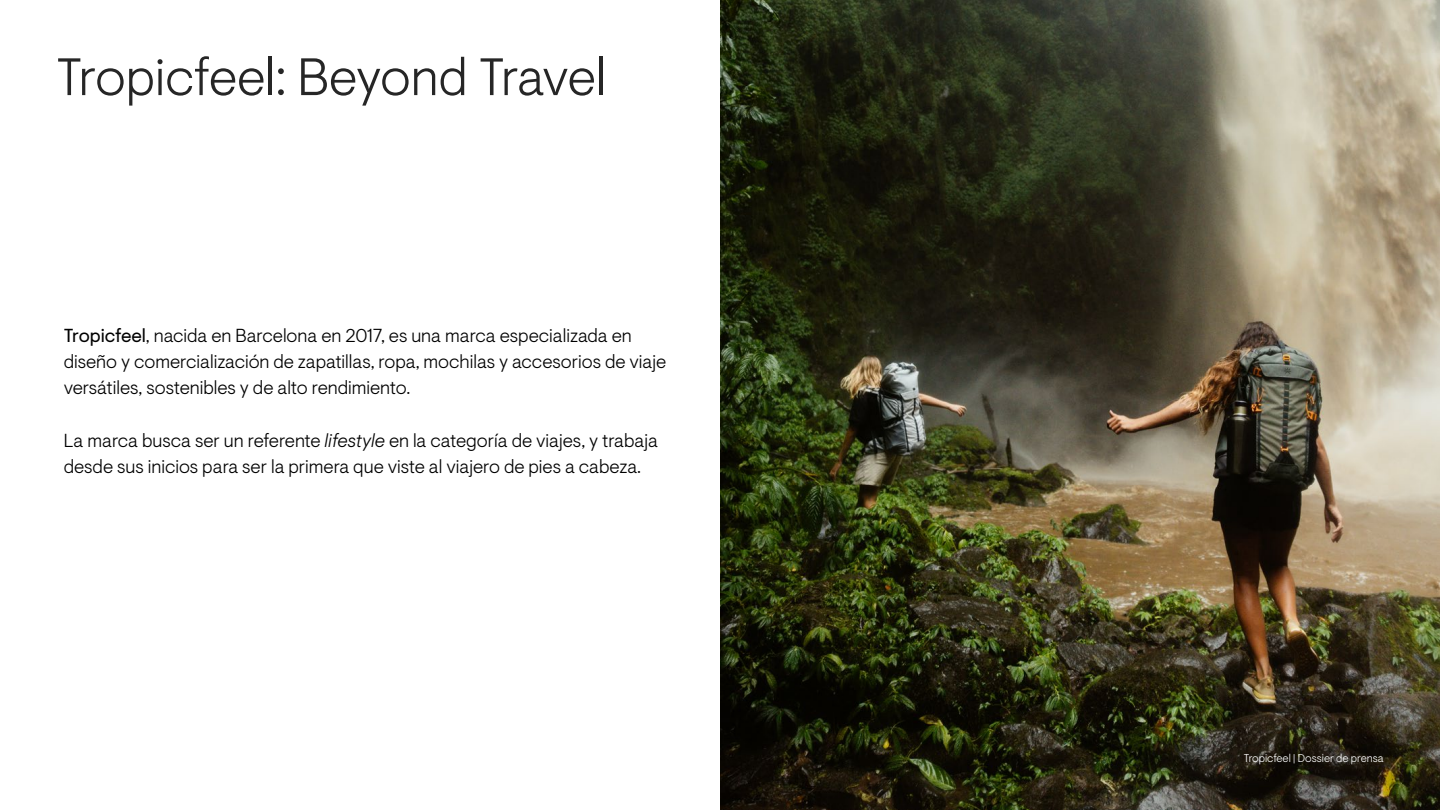
<style>
.page{position:relative;width:1440px;height:810px;background:#fff}
.page>*{position:absolute;margin:0;border:0;box-sizing:border-box;transform-origin:0 0}
.t1{font:300 52.5px "Visuelt Pro";letter-spacing:-.015em;color:#262626}
.t2{font:300 18.75px/26.2px "Visuelt Pro";color:#000}
.t3{font:300 11.25px "Visuelt Pro";color:#fff}
.s1{font-weight:400}
.s2{font-style:italic}
</style>
<div class="page">
<img style="left:720px;top:0;width:720px;height:810px">
<h1 class="t1" style="left:56px;top:46px;width:551px">Tropicfeel: Beyond Travel</h1>
<p class="t2" style="left:64px;top:323px;width:604px"><span class="s1">Tropicfeel</span>, nacida en Barcelona en 2017, es una marca especializada en diseño y comercialización de zapatillas, ropa, mochilas y accesorios de viaje versátiles, sostenibles y de alto rendimiento.</p>
<p class="t2" style="left:64px;top:428px;width:596px">La marca busca ser un referente <span class="s2">lifestyle</span> en la categoría de viajes, y trabaja desde sus inicios para ser la primera que viste al viajero de pies a cabeza.</p>
<p class="t3" style="left:1244px;top:752px;width:141px">Tropicfeel | Dossier de prensa</p>
</div>
